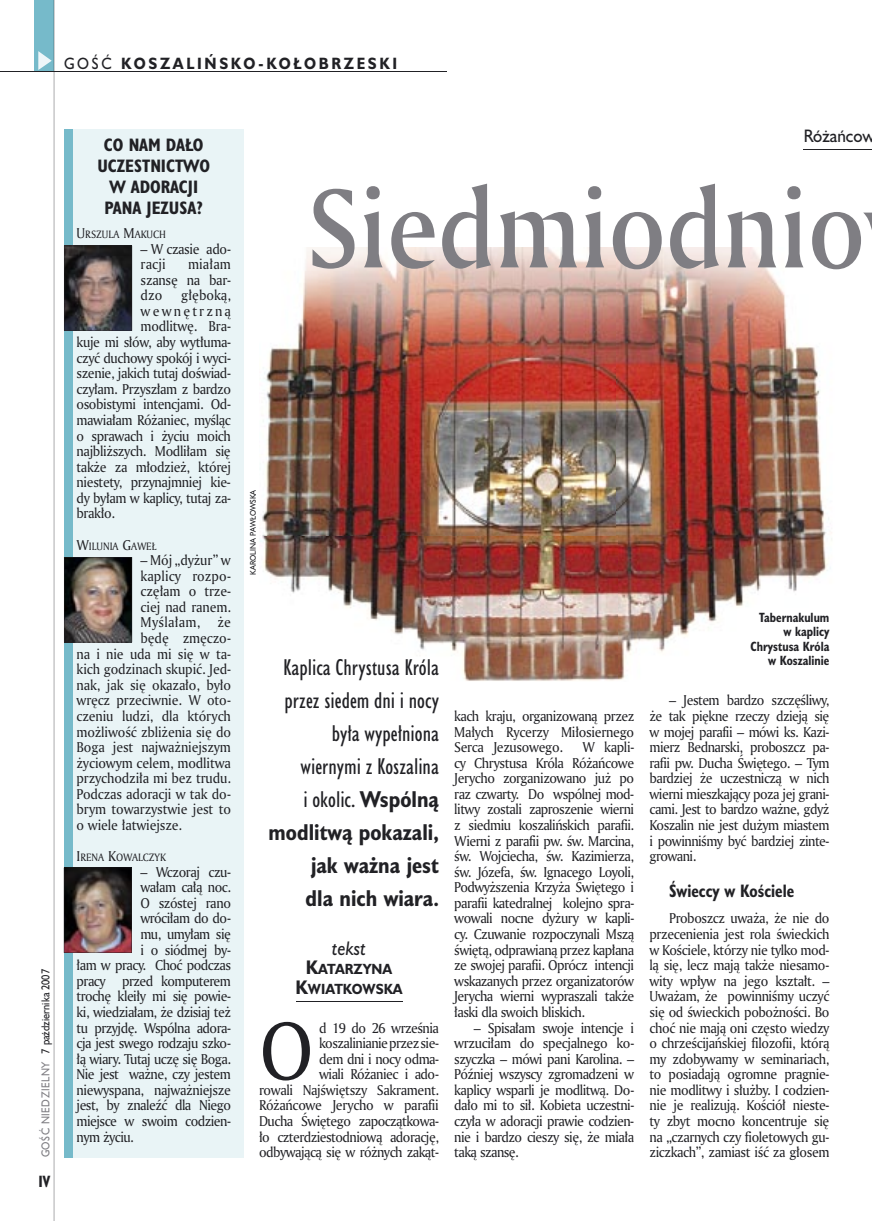
<style>
.page{position:relative;width:872px;height:1221px;background:#fff}
.page>*{position:absolute;margin:0;border:0;box-sizing:border-box;transform-origin:0 0}
.t1{font:108px "Amerigo Md PL";color:#7f7e83;scale:.9 1}
.t2{font:79.05px "Amerigo PL";color:#212125;scale:.94 1}
.t3{font:21px/33px "Humanst 521 Cn PL";color:#212125;text-align:right}
.t4{font:italic 18px "Humanst 521 PL";color:#212125;scale:.9 1}
.t5{font:700 16.5px/21px "Humanst 521 Cn PL";color:#212125;text-align:center}
.t6{font:700 16.5px "Humanst 521 Cn PL";color:#212125;scale:.94 1}
.t7{font:16.5px "Humanst 521 PL";color:#212125;scale:.94 1}
.t8{font:700 15px "Humanst 521 PL";letter-spacing:.2em;color:#212125;scale:.9 1}
.t9{font:700 15px "Humanst 521 Cn PL";color:#212125;scale:.94 1}
.t10{font:13.8px/15.6px "Amerigo PL";letter-spacing:-.03em;color:#212125;text-align:justify;scale:.94 1}
.t11{font:13.8px "Amerigo PL";letter-spacing:-.01em;color:#212125;scale:.94 1}
.t12{font:13.8px "Amerigo PL";letter-spacing:.005em;color:#212125;scale:.94 1}
.t13{font:13.8px "Amerigo PL";letter-spacing:.02em;color:#212125;scale:.94 1}
.t14{font:13.8px "Amerigo PL";letter-spacing:.165em;color:#212125;scale:.94 1}
.t15{font:700 13.5px/19.5px "Humanst 521 PL";color:#212125;text-align:center;scale:.9 1}
.t16{font:700 12.3px/14.4px "Humanst 521 Cn PL";color:#212125;text-align:right;scale:.94 1}
.t17{font:10.5px "Humanst 521 PL";color:#212125;scale:.9 1}
.t18{font:10.35px "Amerigo PL";color:#212125;scale:.94 1}
.t19{font:7.5px "Humanst 521 PL";color:#212125;scale:.94 1}
.s1{font-weight:400}
.s2{color:#7f7e83}
.s3{font-size:13.8px}
.s4{font-weight:700}
.s5{font-size:18px}
</style>
<div class="page">
<div style="left:35px;top:0;width:19px;height:72px;background:#76baca"></div>
<svg style="left:38px;top:51px;width:14px;height:19px"></svg>
<hr style="left:54px;top:0;width:1px;height:1220px;background:#212125">
<hr style="left:0;top:72px;width:447px;height:1px;background:#212125">
<img style="left:260px;top:247px;width:572px;height:434px">
<hr style="left:804px;top:149px;width:68px;height:1px;background:#212125">
<hr style="left:295px;top:1001px;width:107px;height:1px;background:#212125">
<div style="left:71px;top:129px;width:173px;height:1028px;background:#e9f4f6"></div>
<div style="left:64px;top:129px;width:8px;height:1028px;background:#76baca"></div>
<svg style="left:64px;top:246px;width:68px;height:85px;background:#514746"></svg>
<svg style="left:64px;top:557px;width:68px;height:85px;background:#695c54"></svg>
<img style="left:64px;top:867px;width:68px;height:85px">
<p class="t8" style="left:64px;top:53px;width:372px"><span class="s1">GOŚĆ</span> KOSZALIŃSKO-KOŁOBRZESKI</p>
<p class="t17" style="left:38px;top:1157px;width:211px;rotate:-90deg"><span class="s2">GOŚĆ NIEDZIELNY</span> 7 października 2007</p>
<p class="t9" style="left:38px;top:1170px;width:14px">IV</p>
<p class="t5" style="left:97px;top:134px;width:114px">CO NAM DAŁO<br>UCZESTNICTWO<br>W ADORACJI<br>PANA JEZUSA?</p>
<p class="t18" style="left:77px;top:227px;width:97px"><span class="s3">U</span>RSZULA <span class="s3">M</span>AKUCH</p>
<p class="t10" style="left:141px;top:240px;width:98px">– W czasie ado&shy;racji</p>
<p class="t10" style="left:141px;top:256px;width:98px;text-indent:47px">miałam szansę na bar&shy;dzo</p>
<p class="t12" style="left:181px;top:286px;width:54px">głęboką,</p>
<p class="t14" style="left:141px;top:302px;width:98px">wewnętrzną</p>
<p class="t10" style="left:141px;top:318px;width:97px">modlitwę. Bra-</p>
<p class="t10" style="left:77px;top:334px;width:166px">kuje mi słów, aby wytłuma-</p>
<p class="t10" style="left:77px;top:349px;width:166px">czyć duchowy spokój i wyci-</p>
<p class="t10" style="left:77px;top:365px;width:166px">szenie, jakich tutaj doświad-</p>
<p class="t10" style="left:77px;top:380px;width:166px">czyłam. Przyszłam z bardzo</p>
<p class="t10" style="left:77px;top:396px;width:166px">osobistymi intencjami. Od-</p>
<p class="t10" style="left:77px;top:412px;width:166px">mawiałam Różaniec, myśląc</p>
<p class="t10" style="left:77px;top:427px;width:166px">o sprawach i życiu moich</p>
<p class="t10" style="left:77px;top:443px;width:166px">najbliższych. Modliłam się</p>
<p class="t10" style="left:77px;top:458px;width:166px">także za młodzież, której</p>
<p class="t10" style="left:77px;top:474px;width:166px">niestety, przynajmniej kie-</p>
<p class="t10" style="left:77px;top:489px;width:166px">dy byłam w kaplicy, tutaj za-</p>
<p class="t10" style="left:77px;top:505px;width:42px">brakło.</p>
<p class="t18" style="left:77px;top:539px;width:86px"><span class="s3">W</span>ILUNIA <span class="s3">G</span>AWEŁ</p>
<p class="t11" style="left:141px;top:551px;width:98px">– Mój „dyżur” w</p>
<p class="t12" style="left:141px;top:566px;width:98px">kaplicy rozpo-</p>
<p class="t11" style="left:141px;top:582px;width:98px">częłam o trze-</p>
<p class="t11" style="left:141px;top:597px;width:98px">ciej nad ranem.</p>
<p class="t13" style="left:141px;top:613px;width:98px">Myślałam, że</p>
<p class="t11" style="left:141px;top:629px;width:98px">będę zmęczo-</p>
<p class="t11" style="left:77px;top:644px;width:166px">na i nie uda mi się w ta-</p>
<p class="t11" style="left:77px;top:660px;width:166px">kich godzinach skupić. Jed-</p>
<p class="t11" style="left:77px;top:675px;width:166px">nak, jak się okazało, było</p>
<p class="t11" style="left:77px;top:691px;width:166px">wręcz przeciwnie. W oto-</p>
<p class="t11" style="left:77px;top:706px;width:166px">czeniu ludzi, dla których</p>
<p class="t11" style="left:77px;top:722px;width:166px">możliwość zbliżenia się do</p>
<p class="t11" style="left:77px;top:738px;width:166px">Boga jest najważniejszym</p>
<p class="t11" style="left:77px;top:753px;width:166px">życiowym celem, modlitwa</p>
<p class="t11" style="left:77px;top:769px;width:166px">przychodziła mi bez trudu.</p>
<p class="t11" style="left:77px;top:784px;width:166px">Podczas adoracji w tak do-</p>
<p class="t11" style="left:77px;top:800px;width:166px">brym towarzystwie jest to</p>
<p class="t11" style="left:77px;top:815px;width:114px">o wiele łatwiejsze.</p>
<p class="t18" style="left:77px;top:850px;width:97px"><span class="s3">I</span>RENA <span class="s3">K</span>OWALCZYK</p>
<p class="t10" style="left:140px;top:863px;width:98px">– Wczoraj czu-</p>
<p class="t10" style="left:140px;top:879px;width:98px">wałam całą noc.</p>
<p class="t10" style="left:140px;top:894px;width:98px">O szóstej rano</p>
<p class="t10" style="left:140px;top:910px;width:98px">wróciłam do do-</p>
<p class="t10" style="left:140px;top:925px;width:98px">mu, umyłam się</p>
<p class="t10" style="left:140px;top:941px;width:98px">i o siódmej by-</p>
<p class="t10" style="left:77px;top:957px;width:166px">łam w pracy. Choć podczas</p>
<p class="t10" style="left:77px;top:972px;width:166px">pracy przed komputerem</p>
<p class="t10" style="left:77px;top:988px;width:166px">trochę kleiły mi się powie-</p>
<p class="t10" style="left:77px;top:1003px;width:166px">ki, wiedziałam, że dzisiaj też</p>
<p class="t10" style="left:77px;top:1019px;width:166px">tu przyjdę. Wspólna adora-</p>
<p class="t10" style="left:77px;top:1034px;width:166px">cja jest swego rodzaju szko-</p>
<p class="t10" style="left:77px;top:1050px;width:166px">łą wiary. Tutaj uczę się Boga.</p>
<p class="t10" style="left:77px;top:1066px;width:166px">Nie jest ważne, czy jestem</p>
<p class="t10" style="left:77px;top:1081px;width:166px">niewyspana, najważniejsze</p>
<p class="t10" style="left:77px;top:1097px;width:166px">jest, by znaleźć dla Niego</p>
<p class="t10" style="left:77px;top:1112px;width:166px">miejsce w swoim codzien-</p>
<p class="t10" style="left:77px;top:1128px;width:62px">nym życiu.</p>
<p class="t7" style="left:804px;top:125px;width:77px">Różańcow</p>
<h1 class="t1" style="left:308px;top:156px;width:621px">Siedmiodnio</h1>
<p class="t19" style="left:248px;top:575px;width:92px;rotate:-90deg">KAROLINA PAWŁOWSKA</p>
<h3 class="t3" style="left:269px;top:651px;width:172px">Kaplica Chrystusa Króla przez siedem dni i nocy była wypełniona wiernymi z Koszalina<br>i okolic. <span class="s4">Wspólną modlitwą pokazali, jak ważna jest<br>dla nich wiara.</span></h3>
<h3 class="t4" style="left:332px;top:935px;width:40px">tekst</h3>
<p class="t15" style="left:295px;top:958px;width:120px"><span class="s5">K</span>ATARZYNA<br><span class="s5">K</span>WIATKOWSKA</p>
<h2 class="t2" style="left:259px;top:998px;width:60px">O</h2>
<p class="t10" style="left:259px;top:1019px;width:193px;text-align:right">d 19 do 26 września koszalinianie przez sie-<br>dem dni i nocy odma-<br>wiali Różaniec i ado-<br>rowali Najświętszy Sakrament.<br>Różańcowe Jerycho w parafii<br>Ducha Świętego zapoczątkowa&shy;ło czterdziestodniową adorację, odbywającą się w różnych zakąt-</p>
<p class="t10" style="left:454px;top:707px;width:193px">kach kraju, organizowaną przez Małych Rycerzy Miłosiernego Serca Jezusowego.</p>
<p class="t10" style="left:454px;top:739px;width:193px;text-indent:128px">W kapli&shy;cy Chrystusa Króla Różańcowe Jerycho zorganizowano już po raz czwarty. Do wspólnej mod&shy;litwy zostali zaproszenie wierni z siedmiu koszalińskich parafii.<br>Wierni z parafii pw. św. Marcina, św. Wojciecha, św. Kazimierza, św. Józefa, św. Ignacego Loyoli, Podwyższenia Krzyża Świętego i parafii katedralnej kolejno spra&shy;wowali nocne dyżury w kapli&shy;cy. Czuwanie rozpoczynali Mszą świętą, odprawianą przez kapłana ze swojej parafii. Oprócz intencji wskazanych przez organizatorów Jerycha wierni wypraszali także łaski dla swoich bliskich.</p>
<p class="t10" style="left:454px;top:1019px;width:193px;text-indent:20px">– Spisałam swoje intencje i wrzuciłam do specjalnego ko&shy;szyczka – mówi pani Karolina. – Później wszyscy zgromadzeni w kaplicy wsparli je modlitwą. Do&shy;dało mi to sił. Kobieta uczestni&shy;czyła w adoracji prawie codzien&shy;nie i bardzo cieszy się, że miała taką szansę.</p>
<p class="t16" style="left:750px;top:609px;width:85px">Tabernakulum w kaplicy<br>Chrystusa Króla w Koszalinie</p>
<p class="t10" style="left:649px;top:692px;width:193px;text-indent:20px">– Jestem bardzo szczęśliwy, że tak piękne rzeczy dzieją się w mojej parafii – mówi ks. Kazi&shy;mierz Bednarski, proboszcz pa&shy;rafii pw. Ducha Świętego. – Tym bardziej że uczestniczą w nich wierni mieszkający poza jej grani&shy;cami. Jest to bardzo ważne, gdyż Koszalin nie jest dużym miastem i powinniśmy być bardziej zinte&shy;growani.</p>
<p class="t6" style="left:669px;top:879px;width:135px">Świeccy w Kościele</p>
<p class="t10" style="left:649px;top:910px;width:193px;text-indent:20px">Proboszcz uważa, że nie do przecenienia jest rola świeckich w Kościele, którzy nie tylko mod&shy;lą się, lecz mają także niesamo&shy;wity wpływ na jego kształt. – Uważam, że powinniśmy uczyć się od świeckich pobożności. Bo choć nie mają oni często wiedzy o chrześcijańskiej filozofii, którą my zdobywamy w seminariach, to posiadają ogromne pragnie&shy;nie modlitwy i służby. I codzien&shy;nie je realizują. Kościół nieste&shy;ty zbyt mocno koncentruje się na „czarnych czy fioletowych gu&shy;ziczkach”, zamiast iść za głosem</p>
</div>
